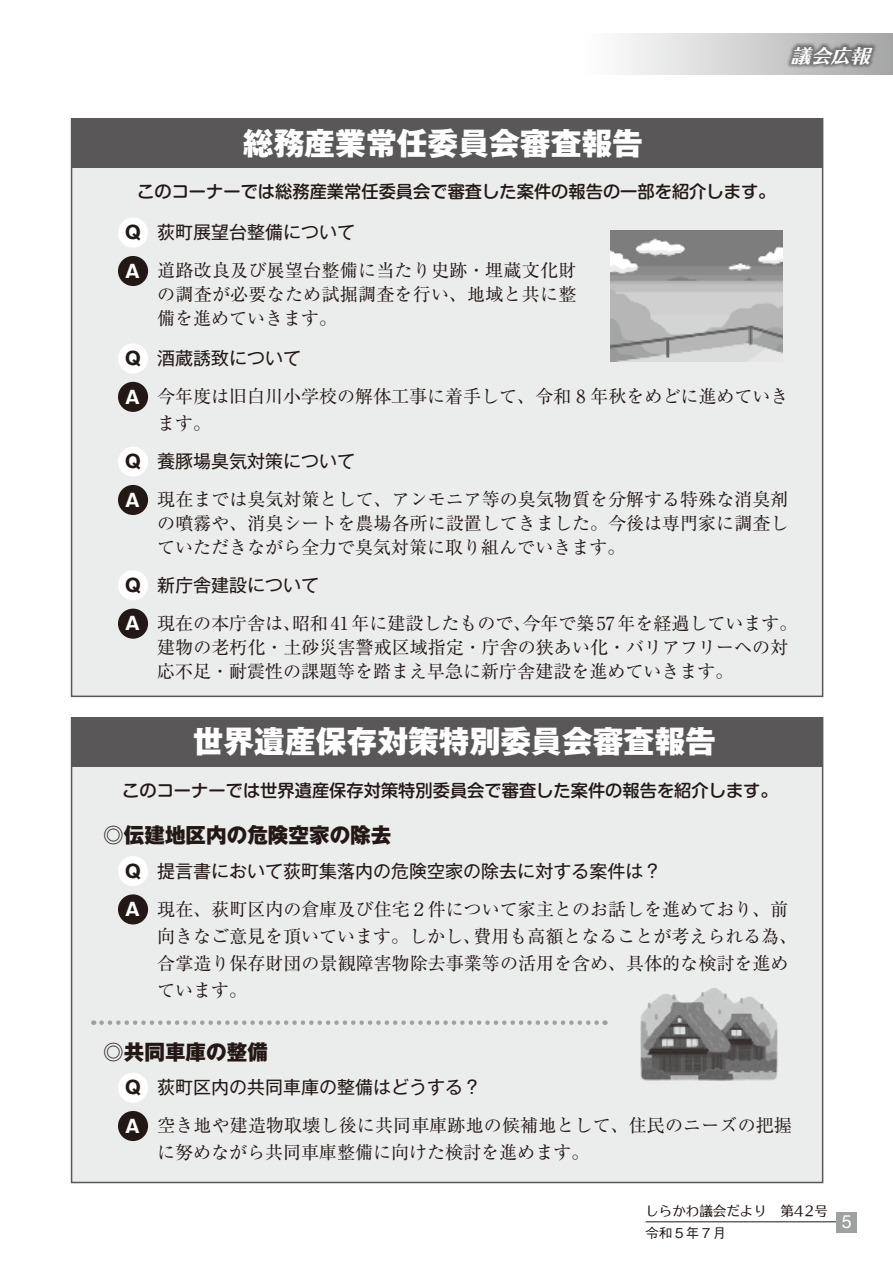
<style>
.page{position:relative;width:893px;height:1263px;background:#fff}
.page>*{position:absolute;margin:0;border:0;box-sizing:border-box;transform-origin:0 0}
.t1{font:800 30.75px "Gothic MB101 Pro";color:#fff}
.t2{font:800 21px "Gothic MB101 Pro";color:#221815}
.t3{font:italic 18.9px "UD Typos 515 Std";color:#fff;scale:1.04 1}
.t4{font:18px/24px "Ryumin Pro";color:#221815}
.t5{font:18px/38.2px "Gothic MB101 Pro";color:#221815}
.t6{font:18px "Helvetica Neue";color:#fff}
.t7{font:500 17.25px "Shin M Go Pro";color:#221815}
.t8{font:13.5px "UD Typos 510 Std";color:#221815}
.t9{font:500 13.5px "Gothic BBB Pro";color:#221815}
.s1{font-weight:700}
.s2{font-weight:700;color:#fff}
</style>
<div class="page">
<div style="left:72px;top:119px;width:751px;height:577px;background:#ebecec"></div>
<div style="left:72px;top:119px;width:751px;height:49px;background:#595757"></div>
<div style="left:118px;top:218px;width:30px;height:30px;background:#fff;border-radius:50%"></div>
<div style="left:118px;top:256px;width:30px;height:30px;background:#221815;border-radius:50%"></div>
<div style="left:118px;top:343px;width:30px;height:31px;background:#fff;border-radius:50%"></div>
<div style="left:118px;top:382px;width:30px;height:30px;background:#221815;border-radius:50%"></div>
<div style="left:118px;top:447px;width:30px;height:30px;background:#fff;border-radius:50%"></div>
<div style="left:118px;top:485px;width:30px;height:30px;background:#221815;border-radius:50%"></div>
<div style="left:118px;top:570px;width:30px;height:30px;background:#fff;border-radius:50%"></div>
<div style="left:118px;top:609px;width:30px;height:30px;background:#221815;border-radius:50%"></div>
<img style="left:611px;top:231px;width:172px;height:130px">
<div style="left:72px;top:718px;width:751px;height:464px;background:#ebecec"></div>
<div style="left:72px;top:718px;width:751px;height:49px;background:#595757"></div>
<svg style="left:102px;top:1020px;width:503px;height:5px"></svg>
<div style="left:118px;top:856px;width:30px;height:30px;background:#fff;border-radius:50%"></div>
<div style="left:118px;top:894px;width:30px;height:30px;background:#221815;border-radius:50%"></div>
<div style="left:118px;top:1072px;width:30px;height:31px;background:#fff;border-radius:50%"></div>
<div style="left:118px;top:1111px;width:30px;height:30px;background:#221815;border-radius:50%"></div>
<img style="left:640px;top:988px;width:138px;height:93px">
<hr style="left:646px;top:1221px;width:198px;height:1px;background:#221815">
<div style="left:836px;top:1212px;width:21px;height:20px;background:#9fa0a0"></div>
<svg style="left:623px;top:39px;width:90px;height:36px;fill:#e8e9e9"></svg>
<svg style="left:623px;top:33px;width:90px;height:4px"></svg>
<img style="left:713px;top:33px;width:180px;height:93px">
<p class="t3" style="left:771px;top:40px;width:104px">　議会広報</p>
<h1 class="t1" style="left:243px;top:117px;width:402px">総務産業常任委員会審査報告</h1>
<p class="t7" style="left:120px;top:178px;width:657px">　このコーナーでは総務産業常任委員会で審査した案件の報告の一部を紹介します。</p>
<p class="t5" style="left:125px;top:211px;width:232px"><span class="s1">Q</span> 荻町展望台整備について<br><span class="s2">A</span></p>
<p class="t4" style="left:157px;top:257px;width:421px;text-align:justify">道路改良及び展望台整備に当たり史跡・埋蔵文化財の調査が必要なため試掘調査を行い、地域と共に整備を進めていきます。</p>
<p class="t5" style="left:125px;top:337px;width:178px"><span class="s1">Q</span> 酒蔵誘致について<br><span class="s2">A</span></p>
<p class="t4" style="left:157px;top:382px;width:633px;line-height:27px">今年度は旧白川小学校の解体工事に着手して、令和 8 年秋をめどに進めていきます。</p>
<p class="t5" style="left:125px;top:440px;width:232px"><span class="s1">Q</span> 養豚場臭気対策について<br><span class="s2">A</span></p>
<p class="t4" style="left:157px;top:486px;width:633px;text-align:justify">現在までは臭気対策として、アンモニア等の臭気物質を分解する特殊な消臭剤の噴霧や、消臭シートを農場各所に設置してきました。今後は専門家に調査していただきながら全力で臭気対策に取り組んでいきます。</p>
<p class="t5" style="left:125px;top:563px;width:196px"><span class="s1">Q</span> 新庁舎建設について<br><span class="s2">A</span></p>
<p class="t4" style="left:157px;top:610px;width:642px">現在の本庁舎は、昭和 41年に建設したもので、今年で築 57年を経過しています。建物の老朽化・土砂災害警戒区域指定・庁舎の狭あい化・バリアフリーヘの対応不足・耐震性の課題等を踏まえ早急に新庁舎建設を進めていきます。</p>
<h1 class="t1" style="left:193px;top:716px;width:525px">世界遺産保存対策特別委員会審査報告</h1>
<p class="t7" style="left:105px;top:777px;width:674px">　このコーナーでは世界遺産保存対策特別委員会で審査した案件の報告を紹介します。</p>
<p class="t2" style="left:103px;top:818px;width:290px">◎伝建地区内の危険空家の除去</p>
<p class="t5" style="left:125px;top:849px;width:538px"><span class="s1">Q</span> 提言書において荻町集落内の危険空家の除去に対する案件は？<br><span class="s2">A</span></p>
<p class="t4" style="left:157px;top:894px;width:642px;line-height:27px">現在、荻町区内の倉庫及び住宅２件について家主とのお話しを進めており、前向きなご意見を頂いています。しかし、費用も高額となることが考えられる為、合掌造り保存財団の景観障害物除去事業等の活用を含め、具体的な検討を進めています。</p>
<p class="t2" style="left:103px;top:1034px;width:166px">◎共同車庫の整備</p>
<p class="t5" style="left:125px;top:1066px;width:358px"><span class="s1">Q</span> 荻町区内の共同車庫の整備はどうする？<br><span class="s2">A</span></p>
<p class="t4" style="left:157px;top:1111px;width:636px;line-height:27px">空き地や建造物取壊し後に共同車庫跡地の候補地として、住民のニーズの把握に努めながら共同車庫整備に向けた検討を進めます。</p>
<p class="t8" style="left:645px;top:1199px;width:184px">しらかわ議会だより　第42号</p>
<p class="t9" style="left:645px;top:1222px;width:83px">令和５年７月</p>
<p class="t6" style="left:842px;top:1211px;width:12px">5</p>
</div>
